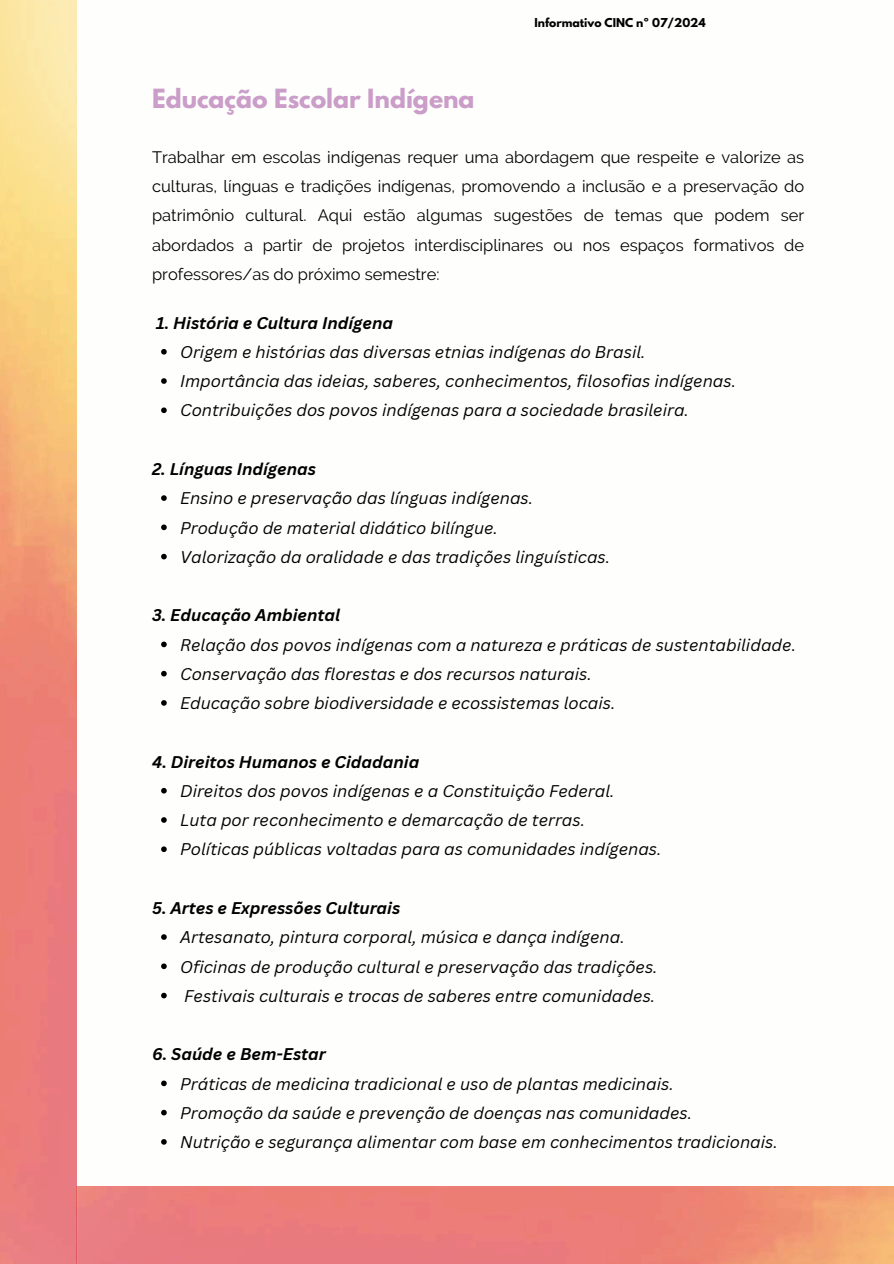
<style>
.page{position:relative;width:894px;height:1264px;background:#fff}
.page>*{position:absolute;margin:0;border:0;box-sizing:border-box;transform-origin:0 0}
.t1{font:700 23.4px "League Spartan";color:#cb9dc9}
.t2{font:italic 16.5px/29.2px "Canva Sans";color:#000}
.t3{font:16.5px/29.2px "Raleway";color:#000;text-align:justify}
.t4{font:italic 700 16.5px "Canva Sans";color:#000}
.t5{font:700 10.95px "League Spartan";color:#000001}
</style>
<div class="page">
<svg style="left:161px;top:349px;width:6px;height:5px"></svg>
<svg style="left:161px;top:378px;width:6px;height:6px"></svg>
<svg style="left:161px;top:407px;width:6px;height:6px"></svg>
<svg style="left:161px;top:495px;width:6px;height:6px"></svg>
<svg style="left:161px;top:524px;width:6px;height:6px"></svg>
<svg style="left:161px;top:554px;width:6px;height:5px"></svg>
<svg style="left:161px;top:641px;width:6px;height:6px"></svg>
<svg style="left:161px;top:671px;width:6px;height:5px"></svg>
<svg style="left:161px;top:700px;width:6px;height:5px"></svg>
<svg style="left:161px;top:788px;width:6px;height:5px"></svg>
<svg style="left:161px;top:817px;width:6px;height:5px"></svg>
<svg style="left:161px;top:846px;width:6px;height:6px"></svg>
<svg style="left:161px;top:934px;width:6px;height:5px"></svg>
<svg style="left:161px;top:963px;width:6px;height:6px"></svg>
<svg style="left:161px;top:992px;width:6px;height:6px"></svg>
<svg style="left:161px;top:1080px;width:6px;height:6px"></svg>
<svg style="left:161px;top:1109px;width:6px;height:6px"></svg>
<svg style="left:161px;top:1139px;width:6px;height:5px"></svg>
<h1 class="t1" style="left:152px;top:80px;width:324px">Educação Escolar Indígena</h1>
<p class="t5" style="left:534px;top:14px;width:173px">Informativo CINC nº 07/2024</p>
<p class="t3" style="left:152px;top:142px;width:653px">Trabalhar em escolas indígenas requer uma abordagem que respeite e valorize as culturas, línguas e tradições indígenas, promovendo a inclusão e a preservação do patrimônio cultural. Aqui estão algumas sugestões de temas que podem ser abordados a partir de projetos interdisciplinares ou nos espaços formativos de professores/as do próximo semestre:</p>
<p class="t4" style="left:156px;top:313px;width:238px">1. História e Cultura Indígena</p>
<p class="t2" style="left:180px;top:337px;width:557px">Origem e histórias das diversas etnias indígenas do Brasil.<br>Importância das ideias, saberes, conhecimentos, filosofias indígenas.<br>Contribuições dos povos indígenas para a sociedade brasileira.</p>
<p class="t4" style="left:152px;top:459px;width:165px">2. Línguas Indígenas</p>
<p class="t2" style="left:180px;top:483px;width:431px">Ensino e preservação das línguas indígenas.<br>Produção de material didático bilíngue.<br>Valorização da oralidade e das tradições linguísticas.</p>
<p class="t4" style="left:152px;top:605px;width:189px">3. Educação Ambiental</p>
<p class="t2" style="left:180px;top:630px;width:617px">Relação dos povos indígenas com a natureza e práticas de sustentabilidade.<br>Conservação das florestas e dos recursos naturais.<br>Educação sobre biodiversidade e ecossistemas locais.</p>
<p class="t4" style="left:152px;top:751px;width:269px">4. Direitos Humanos e Cidadania</p>
<p class="t2" style="left:180px;top:776px;width:482px">Direitos dos povos indígenas e a Constituição Federal.<br>Luta por reconhecimento e demarcação de terras.<br>Políticas públicas voltadas para as comunidades indígenas.</p>
<p class="t4" style="left:152px;top:898px;width:249px">5. Artes e Expressões Culturais</p>
<p class="t2" style="left:180px;top:922px;width:479px">Artesanato, pintura corporal, música e dança indígena.<br>Oficinas de produção cultural e preservação das tradições.<br>Festivais culturais e trocas de saberes entre comunidades.</p>
<p class="t4" style="left:152px;top:1044px;width:175px">6. Saúde e Bem-Estar</p>
<p class="t2" style="left:180px;top:1068px;width:599px">Práticas de medicina tradicional e uso de plantas medicinais.<br>Promoção da saúde e prevenção de doenças nas comunidades.<br>Nutrição e segurança alimentar com base em conhecimentos tradicionais.</p>
</div>
